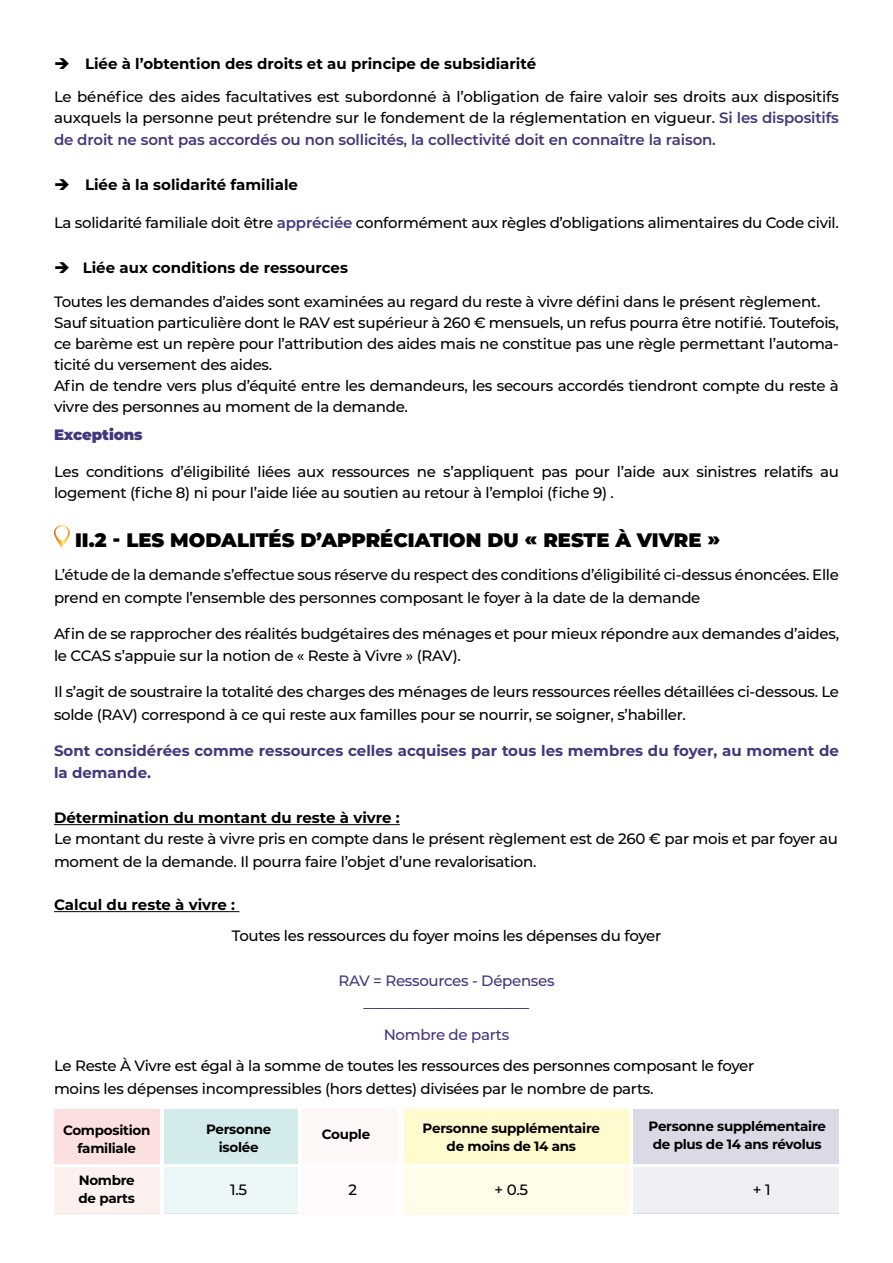
<style>
.page{position:relative;width:893px;height:1263px;background:#fff}
.page>*{position:absolute;margin:0;border:0;box-sizing:border-box;transform-origin:0 0}
.t1{font:900 19.5px "Montserrat";color:#000}
.t2{font:500 15px/21px "Montserrat";letter-spacing:-.02em;color:#000}
.t3{font:700 15px "Montserrat";color:#000}
.t4{font:700 15px/22.5px "Montserrat";color:#41377e}
.t5{font:600 15px "Montserrat";letter-spacing:-.01em;color:#41377e}
.t6{font:500 15px/22.5px "Montserrat";letter-spacing:-.02em;color:#41377e;text-align:center}
.t7{font:900 15px "Montserrat";letter-spacing:-.01em;color:#41377e}
.t8{font:700 13.5px/18px "Montserrat";letter-spacing:-.02em;color:#000;text-align:center}
.s1{font-weight:600;color:#41377e}
</style>
<div class="page">
<div style="left:54px;top:1109px;width:105px;height:104px;background:#fbe0df"></div>
<div style="left:164px;top:1109px;width:134px;height:104px;background:#d4ebec"></div>
<div style="left:302px;top:1109px;width:95px;height:104px;background:#fdf8f5"></div>
<div style="left:404px;top:1109px;width:225px;height:104px;background:#fffbcf"></div>
<div style="left:634px;top:1109px;width:205px;height:104px;background:#dbd9e6"></div>
<div style="left:54px;top:1165px;width:787px;height:48px;background:linear-gradient(to right,#faf9f4,#f4f4ef)"></div>
<svg style="left:54px;top:525px;width:16px;height:22px"></svg>
<div style="left:56px;top:526px;width:12px;height:15px;background:#fff;border-radius:6px"></div>
<hr style="left:54px;top:824px;width:346px;height:1px;background:#000">
<hr style="left:54px;top:911px;width:185px;height:1px;background:#000">
<hr style="left:54px;top:1164px;width:787px;height:3px;background:#fff">
<p class="t3" style="left:54px;top:52px;width:484px">➔ Liée à l’obtention des droits et au principe de subsidiarité</p>
<p class="t2" style="left:54px;top:85px;width:786px">Le bénéfice des aides facultatives est subordonné à l’obligation de faire valoir ses droits aux dispositifs auxquels la personne peut prétendre sur le fondement de la réglementation en vigueur. <span class="s1">Si les dispositifs</span></p>
<p class="t5" style="left:54px;top:129px;width:663px">de droit ne sont pas accordés ou non sollicités, la collectivité doit en connaître la raison.</p>
<p class="t3" style="left:54px;top:174px;width:246px">➔ Liée à la solidarité familiale</p>
<p class="t2" style="left:54px;top:211px;width:786px">La solidarité familiale doit être <span class="s1">appréciée</span> conformément aux règles d’obligations alimentaires du Code civil.</p>
<p class="t3" style="left:54px;top:256px;width:296px">➔ Liée aux conditions de ressources</p>
<p class="t2" style="left:54px;top:291px;width:786px">Toutes les demandes d’aides sont examinées au regard du reste à vivre défini dans le présent règlement.<br>Sauf situation particulière dont le RAV est supérieur à 260 € mensuels, un refus pourra être notifié. Toutefois, ce barème est un repère pour l’attribution des aides mais ne constitue pas une règle permettant l’automa&shy;ticité du versement des aides.<br>Afin de tendre vers plus d’équité entre les demandeurs, les secours accordés tiendront compte du reste à vivre des personnes au moment de la demande.</p>
<p class="t7" style="left:54px;top:423px;width:90px">Exceptions</p>
<p class="t2" style="left:54px;top:461px;width:787px">Les conditions d’éligibilité liées aux ressources ne s’appliquent pas pour l’aide aux sinistres relatifs au logement (fiche 8) ni pour l’aide liée au soutien au retour à l’emploi (fiche 9) .</p>
<h1 class="t1" style="left:75px;top:526px;width:647px">II.2 - LES MODALITÉS D’APPRÉCIATION DU « RESTE À VIVRE »</h1>
<p class="t2" style="left:54px;top:563px;width:786px;line-height:22.5px">L’étude de la demande s’effectue sous réserve du respect des conditions d’éligibilité ci-dessus énoncées. Elle prend en compte l’ensemble des personnes composant le foyer à la date de la demande</p>
<p class="t2" style="left:54px;top:621px;width:787px;line-height:22.5px">Afin de se rapprocher des réalités budgétaires des ménages et pour mieux répondre aux demandes d’aides, le CCAS s’appuie sur la notion de « Reste à Vivre » (RAV).</p>
<p class="t2" style="left:54px;top:680px;width:786px;line-height:22.5px">Il s’agit de soustraire la totalité des charges des ménages de leurs ressources réelles détaillées ci-dessous. Le solde (RAV) correspond à ce qui reste aux familles pour se nourrir, se soigner, s’habiller.</p>
<p class="t4" style="left:54px;top:738px;width:786px">Sont considérées comme ressources celles acquises par tous les membres du foyer, au moment de la demande.</p>
<p class="t3" style="left:54px;top:807px;width:347px">Détermination du montant du reste à vivre :</p>
<p class="t2" style="left:54px;top:827px;width:785px;line-height:22.5px">Le montant du reste à vivre pris en compte dans le présent règlement est de 260 € par mois et par foyer au moment de la demande. Il pourra faire l’objet d’une revalorisation.</p>
<p class="t3" style="left:54px;top:894px;width:183px">Calcul du reste à vivre :</p>
<p class="t2" style="left:232px;top:924px;width:431px">Toutes les ressources du foyer moins les dépenses du foyer</p>
<p class="t6" style="left:338px;top:968px;width:218px">RAV = Ressources - Dépenses _______________________</p>
<p class="t6" style="left:384px;top:1022px;width:127px">Nombre de parts</p>
<p class="t2" style="left:54px;top:1054px;width:702px;line-height:22.5px">Le Reste À Vivre est égal à la somme de toutes les ressources des personnes composant le foyer moins les dépenses incompressibles (hors dettes) divisées par le nombre de parts.</p>
<p class="t8" style="left:63px;top:1120px;width:89px">Composition familiale</p>
<p class="t8" style="left:206px;top:1119px;width:67px">Personne isolée</p>
<p class="t8" style="left:322px;top:1124px;width:50px">Couple</p>
<p class="t8" style="left:423px;top:1118px;width:179px">Personne supplémentaire de moins de 14 ans</p>
<p class="t8" style="left:648px;top:1117px;width:179px">Personne supplémentaire de plus de 14 ans révolus</p>
<p class="t8" style="left:79px;top:1170px;width:58px;text-align:left">Nombre de parts</p>
<p class="t2" style="left:230px;top:1178px;width:18px">1.5</p>
<p class="t2" style="left:348px;top:1178px;width:10px">2</p>
<p class="t2" style="left:495px;top:1178px;width:35px">+ 0.5</p>
<p class="t2" style="left:753px;top:1178px;width:19px">+ 1</p>
</div>
